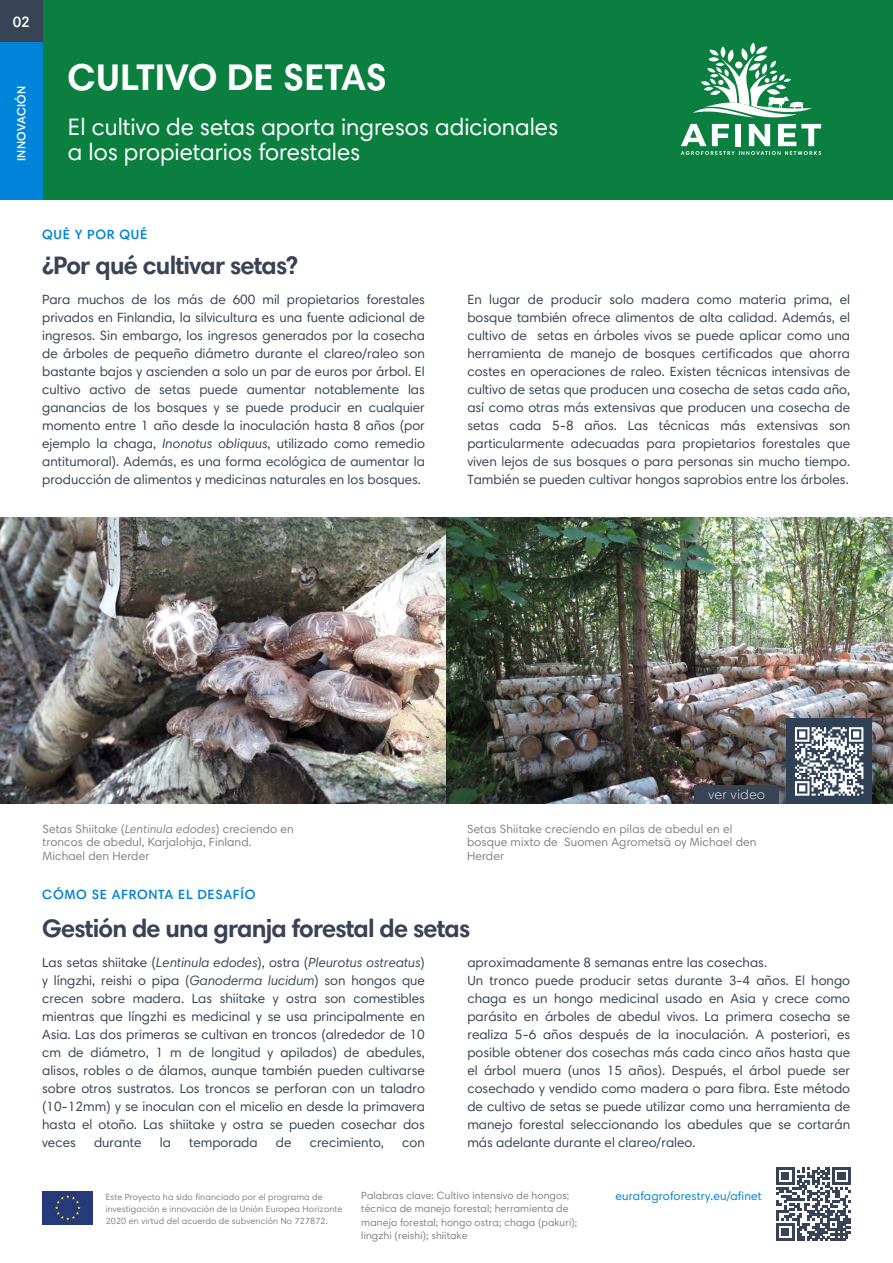
<style>
.page{position:relative;width:893px;height:1263px;background:#fff}
.page>*{position:absolute;margin:0;border:0;box-sizing:border-box;transform-origin:0 0}
.t1{font:700 37.5px "Harmonia Sans Pro Cyr";color:#fff}
.t2{font:700 25.5px "Harmonia Sans Pro Cyr";letter-spacing:-.03em;color:#384355}
.t3{font:24px/25.5px "Harmonia Sans Pro Cyr";color:#fff}
.t4{font:600 15px "Harmonia Sans Pro Cyr";color:#fff}
.t5{font:13.5px/18px "Harmonia Sans Pro Cyr";color:#384355;text-align:justify}
.t6{font:600 13.5px "Harmonia Sans Pro Cyr";letter-spacing:.05em;color:#0083d5}
.t7{font:300 13.5px "Harmonia Sans Pro Cyr";letter-spacing:.05em;color:#fff}
.t8{font:12px/13.5px "Harmonia Sans Pro Cyr";letter-spacing:.01em;color:#808285}
.t9{font:12px "Harmonia Sans Pro Cyr";letter-spacing:.015em;color:#0083d5}
.t10{font:600 12px "Harmonia Sans Pro Cyr";letter-spacing:.025em;color:#fff}
.t11{font:10.5px/13.5px "Harmonia Sans Pro Cyr";letter-spacing:.01em;color:#808285}
.t12{font:9px/12px "Harmonia Sans Pro Cyr";letter-spacing:.015em;color:#808285}
.s1{font-style:italic}
</style>
<div class="page">
<div style="left:0;top:0;width:893px;height:200px;background:#0b7f40"></div>
<img style="left:0;top:518px;width:446px;height:286px">
<img style="left:446px;top:518px;width:447px;height:286px">
<svg style="left:681px;top:43px;width:140px;height:112px"></svg>
<div style="left:0;top:0;width:43px;height:43px;background:#384355"></div>
<div style="left:0;top:43px;width:43px;height:157px;background:#0084d9"></div>
<div style="left:694px;top:786px;width:85px;height:18px;background:#384355"></div>
<div style="left:787px;top:719px;width:85px;height:85px;background:#304055"></div>
<svg style="left:795px;top:727px;width:68px;height:69px"></svg>
<div style="left:42px;top:1191px;width:51px;height:34px;background:#263a79"></div>
<svg style="left:55px;top:1195px;width:26px;height:25px"></svg>
<svg style="left:776px;top:1167px;width:74px;height:74px"></svg>
<p class="t4" style="left:13px;top:16px;width:19px">02</p>
<p class="t10" style="left:17px;top:161px;width:77px;rotate:-90deg">INNOVACIÓN</p>
<h1 class="t1" style="left:68px;top:63px;width:321px">CULTIVO DE SETAS</h1>
<h3 class="t3" style="left:68px;top:116px;width:492px">El cultivo de setas aporta ingresos adicionales a los propietarios forestales</h3>
<p class="t6" style="left:42px;top:229px;width:107px">QUÉ Y POR QUÉ</p>
<h2 class="t2" style="left:42px;top:256px;width:257px">¿Por qué cultivar setas?</h2>
<p class="t5" style="left:42px;top:292px;width:384px">Para muchos de los más de 600 mil propietarios forestales privados en Finlandia, la silvicultura es una fuente adicional de ingresos. Sin embargo, los ingresos generados por la cosecha de árboles de pequeño diámetro durante el clareo/raleo son bastante bajos y ascienden a solo un par de euros por árbol. El cultivo activo de setas puede aumentar notablemente las ganancias de los bosques y se puede producir en cualquier momento entre 1 año desde la inoculación hasta 8 años (por ejemplo la chaga, <span class="s1">Inonotus obliquus</span>, utilizado como remedio antitumoral). Además, es una forma ecológica de aumentar la producción de alimentos y medicinas naturales en los bosques.</p>
<p class="t5" style="left:467px;top:292px;width:384px">En lugar de producir solo madera como materia prima, el bosque también ofrece alimentos de alta calidad. Además, el cultivo de setas en árboles vivos se puede aplicar como una herramienta de manejo de bosques certificados que ahorra costes en operaciones de raleo. Existen técnicas intensivas de cultivo de setas que producen una cosecha de setas cada año, así como otras más extensivas que producen una cosecha de setas cada 5-8 años. Las técnicas más extensivas son particularmente adecuadas para propietarios forestales que viven lejos de sus bosques o para personas sin mucho tiempo.<br>También se pueden cultivar hongos saprobios entre los árboles.</p>
<p class="t7" style="left:708px;top:789px;width:58px">ver video</p>
<p class="t8" style="left:43px;top:823px;width:253px">Setas Shiitake (<span class="s1">Lentinula edodes</span>) creciendo en troncos de abedul, Karjalohja, Finland.<br>Michael den Herder</p>
<p class="t8" style="left:467px;top:823px;width:291px">Setas Shiitake creciendo en pilas de abedul en el bosque mixto de Suomen Agrometsä oy Michael den<br>Herder</p>
<p class="t6" style="left:42px;top:889px;width:215px">CÓMO SE AFRONTA EL DESAFÍO</p>
<h2 class="t2" style="left:42px;top:918px;width:430px">Gestión de una granja forestal de setas</h2>
<p class="t5" style="left:42px;top:955px;width:384px">Las setas shiitake (<span class="s1">Lentinula edodes</span>), ostra (<span class="s1">Pleurotus ostreatus</span>) y língzhi, reishi o pipa (<span class="s1">Ganoderma lucidum</span>) son hongos que crecen sobre madera. Las shiitake y ostra son comestibles mientras que língzhi es medicinal y se usa principalmente en Asia. Las dos primeras se cultivan en troncos (alrededor de 10 cm de diámetro, 1 m de longitud y apilados) de abedules, alisos, robles o de álamos, aunque también pueden cultivarse sobre otros sustratos. Los troncos se perforan con un taladro (10-12mm) y se inoculan con el micelio en desde la primavera hasta el otoño. Las shiitake y ostra se pueden cosechar dos veces</p>
<p class="t5" style="left:94px;top:1135px;width:49px">durante</p>
<p class="t5" style="left:160px;top:1135px;width:13px">la</p>
<p class="t5" style="left:189px;top:1135px;width:70px">temporada</p>
<p class="t5" style="left:276px;top:1135px;width:17px">de</p>
<p class="t5" style="left:310px;top:1135px;width:76px">crecimiento,</p>
<p class="t5" style="left:402px;top:1135px;width:24px">con</p>
<p class="t5" style="left:467px;top:955px;width:384px;text-align:left">aproximadamente 8 semanas entre las cosechas.<br>Un tronco puede producir setas durante 3-4 años. El hongo chaga es un hongo medicinal usado en Asia y crece como parásito en árboles de abedul vivos. La primera cosecha se realiza 5-6 años después de la inoculación. A posteriori, es posible obtener dos cosechas más cada cinco años hasta que el árbol muera (unos 15 años). Después, el árbol puede ser cosechado y vendido como madera o para fibra. Este método de cultivo de setas se puede utilizar como una herramienta de manejo forestal seleccionando los abedules que se cortarán más adelante durante el clareo/raleo.</p>
<p class="t12" style="left:106px;top:1191px;width:238px">Este Proyecto ha sido financiado por el programa de investigación e innovación de la Unión Europea Horizonte<br>2020 en virtud del acuerdo de subvención No 727872.</p>
<p class="t9" style="left:616px;top:1191px;width:148px">eurafagroforestry.eu/afinet</p>
<p class="t11" style="left:361px;top:1189px;width:218px">Palabras clave: Cultivo intensivo de hongos; técnica de manejo forestal; herramienta de manejo forestal; hongo ostra; chaga (pakuri); lingzhi (reishi); shiitake</p>
</div>
